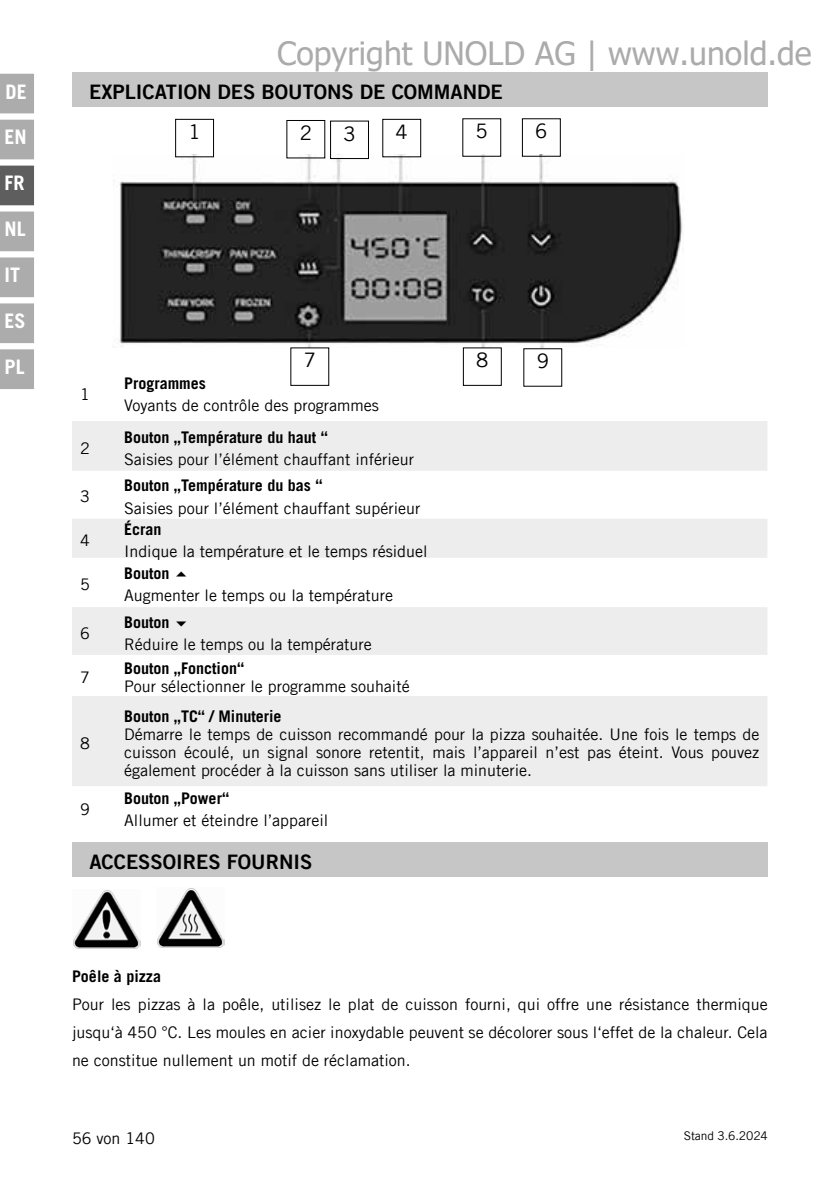
<style>
.page{position:relative;width:840px;height:1191px;background:#fff}
.page>*{position:absolute;margin:0;border:0;box-sizing:border-box;transform-origin:0 0}
.t1{font:32px "Tahoma";color:#ababab}
.t2{font:20px "Trade Gothic LT Com Bd 2";color:#000}
.t3{font:700 20px "Trade Gothic LT Com";color:#fff}
.t4{font:20px "Trade Gothic LT Com";color:#000}
.t5{font:16px/18px "Trade Gothic LT Com";color:#000;text-align:justify}
.t6{font:700 16px "Trade Gothic LT Com";color:#000}
.t7{font:12px "Trade Gothic LT Com";letter-spacing:-.01em;color:#000}
</style>
<div class="page">
<div style="left:0;top:74px;width:34px;height:39px;background:#acacac"></div>
<div style="left:0;top:120px;width:34px;height:39px;background:#acacac"></div>
<div style="left:0;top:166px;width:34px;height:39px;background:#5f5e5e"></div>
<div style="left:0;top:211px;width:34px;height:40px;background:#acacac"></div>
<div style="left:0;top:257px;width:34px;height:40px;background:#acacac"></div>
<div style="left:0;top:303px;width:34px;height:40px;background:#acacac"></div>
<div style="left:0;top:349px;width:34px;height:40px;background:#acacac"></div>
<svg style="left:72px;top:364px;width:695px;height:107px"></svg>
<svg style="left:72px;top:519px;width:695px;height:267px;fill:#ededed"></svg>
<div style="left:72px;top:72px;width:695px;height:34px;background:#c6c6c6"></div>
<img style="left:119px;top:154px;width:564px;height:193px">
<div style="left:175px;top:119px;width:39px;height:38px;border:1px solid #000"></div>
<div style="left:330px;top:121px;width:38px;height:38px;border:1px solid #000"></div>
<div style="left:72px;top:842px;width:695px;height:34px;background:#c6c6c6"></div>
<img style="left:73px;top:890px;width:67px;height:58px">
<img style="left:157px;top:888px;width:67px;height:59px">
<svg style="left:176px;top:571px;width:10px;height:6px"></svg>
<svg style="left:176px;top:621px;width:10px;height:5px"></svg>
<p class="t3" style="left:6px;top:80px;width:23px">DE</p>
<p class="t3" style="left:5px;top:125px;width:24px">EN</p>
<p class="t3" style="left:5px;top:171px;width:22px">FR</p>
<p class="t3" style="left:5px;top:217px;width:23px">NL</p>
<p class="t3" style="left:5px;top:262px;width:17px">IT</p>
<p class="t3" style="left:5px;top:308px;width:23px">ES</p>
<p class="t3" style="left:5px;top:354px;width:22px">PL</p>
<h1 class="t1" style="left:277px;top:32px;width:535px">Copyright UNOLD AG | www.unold.de</h1>
<p class="t2" style="left:89px;top:79px;width:415px">EXPLICATION DES BOUTONS DE COMMANDE</p>
<p class="t4" style="left:188px;top:120px;width:14px">1</p>
<p class="t4" style="left:299px;top:121px;width:14px">2</p>
<p class="t4" style="left:343px;top:121px;width:14px">3</p>
<p class="t4" style="left:395px;top:120px;width:14px">4</p>
<p class="t4" style="left:475px;top:119px;width:14px">5</p>
<p class="t4" style="left:535px;top:119px;width:14px">6</p>
<p class="t5" style="left:80px;top:385px;width:11px">1</p>
<p class="t5" style="left:80px;top:438px;width:11px">2</p>
<p class="t5" style="left:80px;top:487px;width:11px">3</p>
<p class="t5" style="left:80px;top:531px;width:11px">4</p>
<p class="t5" style="left:80px;top:575px;width:11px">5</p>
<p class="t5" style="left:80px;top:624px;width:11px">6</p>
<p class="t5" style="left:80px;top:668px;width:11px">7</p>
<p class="t5" style="left:80px;top:734px;width:11px">8</p>
<p class="t5" style="left:80px;top:800px;width:11px">9</p>
<p class="t4" style="left:303px;top:348px;width:14px">7</p>
<p class="t4" style="left:476px;top:348px;width:14px">8</p>
<p class="t4" style="left:536px;top:349px;width:14px">9</p>
<p class="t6" style="left:124px;top:374px;width:83px">Programmes</p>
<p class="t5" style="left:124px;top:396px;width:256px">Voyants de contrôle des programmes</p>
<p class="t6" style="left:124px;top:427px;width:205px">Bouton „Température du haut “</p>
<p class="t5" style="left:124px;top:450px;width:291px">Saisies pour l’élément chauffant inférieur</p>
<p class="t6" style="left:124px;top:476px;width:200px">Bouton „Température du bas “</p>
<p class="t5" style="left:124px;top:498px;width:297px">Saisies pour l’élément chauffant supérieur</p>
<p class="t6" style="left:124px;top:519px;width:39px">Écran</p>
<p class="t5" style="left:124px;top:542px;width:305px">Indique la température et le temps résiduel</p>
<p class="t6" style="left:124px;top:563px;width:47px">Bouton</p>
<p class="t5" style="left:124px;top:586px;width:270px">Augmenter le temps ou la température</p>
<p class="t6" style="left:124px;top:612px;width:47px">Bouton</p>
<p class="t5" style="left:124px;top:635px;width:249px">Réduire le temps ou la température</p>
<p class="t6" style="left:124px;top:658px;width:121px">Bouton „Fonction“</p>
<p class="t5" style="left:124px;top:677px;width:287px">Pour sélectionner le programme souhaité</p>
<p class="t6" style="left:124px;top:706px;width:159px">Bouton „TC“ / Minuterie</p>
<p class="t5" style="left:124px;top:725px;width:636px">Démarre le temps de cuisson recommandé pour la pizza souhaitée. Une fois le temps de cuisson écoulé, un signal sonore retentit, mais l’appareil n’est pas éteint. Vous pouvez également procéder à la cuisson sans utiliser la minuterie.</p>
<p class="t6" style="left:124px;top:788px;width:106px">Bouton „Power“</p>
<p class="t5" style="left:124px;top:811px;width:206px">Allumer et éteindre l’appareil</p>
<p class="t2" style="left:89px;top:849px;width:224px">ACCESSOIRES FOURNIS</p>
<p class="t6" style="left:72px;top:966px;width:90px">Poêle à pizza</p>
<p class="t5" style="left:72px;top:990px;width:696px;line-height:28px">Pour les pizzas à la poêle, utilisez le plat de cuisson fourni, qui offre une résistance thermique jusqu‘à 450 °C. Les moules en acier inoxydable peuvent se décolorer sous l‘effet de la chaleur. Cela ne constitue nullement un motif de réclamation.</p>
<p class="t5" style="left:72px;top:1129px;width:84px">56 von 140</p>
<p class="t7" style="left:683px;top:1128px;width:85px">Stand 3.6.2024</p>
</div>
